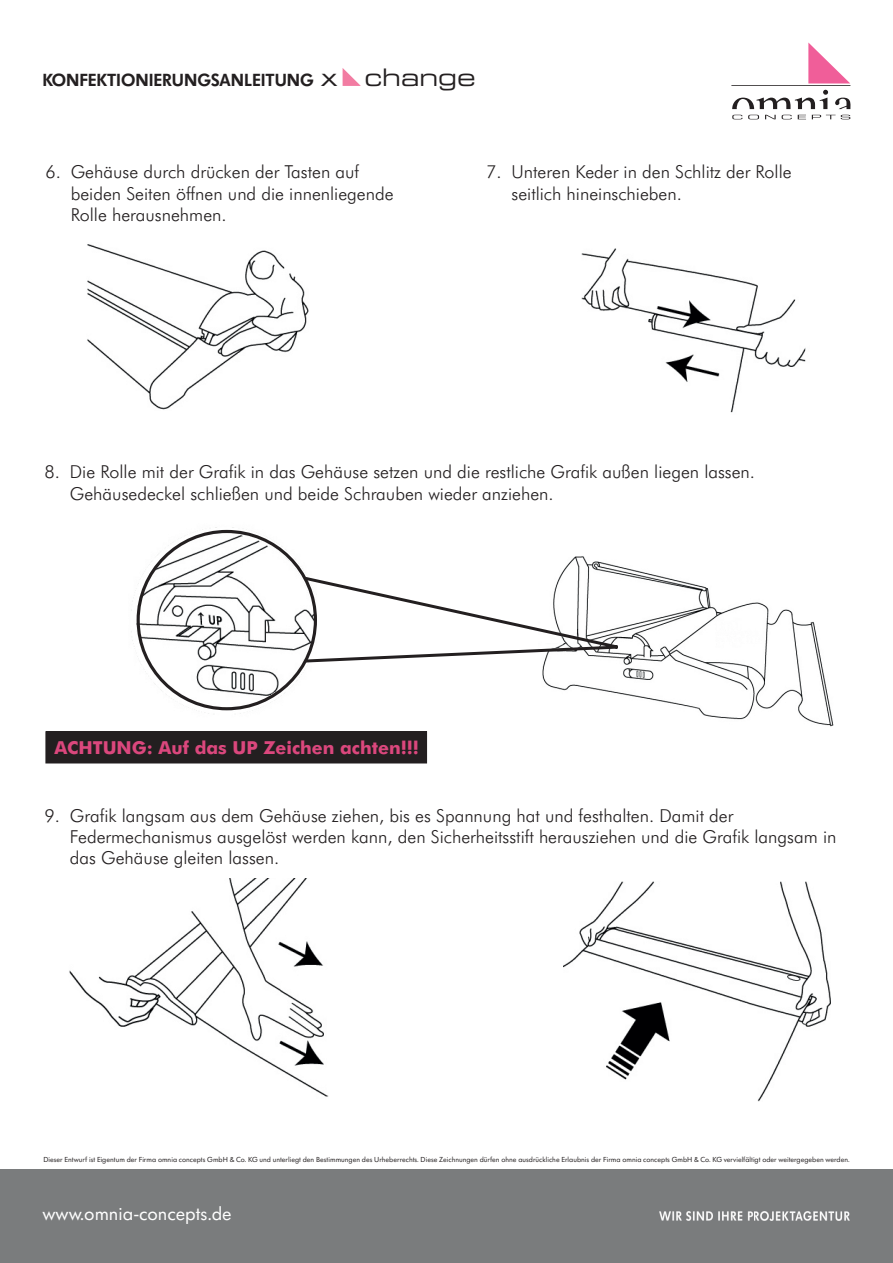
<style>
.page{position:relative;width:893px;height:1263px;background:#fff}
.page>*{position:absolute;margin:0;border:0;box-sizing:border-box;transform-origin:0 0}
.t1{font:19.5px "Futura SB";color:#fff}
.t2{font:600 18.3px "Futura SB";color:#231f20}
.t3{font:17.85px/21.5px "Futura Lt BT";color:#231f20}
.t4{font:700 17.85px "Futura Md BT";color:#db477d}
.t5{font:7.65px "Futura SB";color:#231f20}
.s1{font-family:"Eurostile LT Pro Ex 2";font-weight:400;font-size:24px}
</style>
<div class="page">
<div style="left:0;top:1169px;width:893px;height:94px;background:#7a7c7d"></div>
<svg style="left:343px;top:68px;width:18px;height:18px"></svg>
<div style="left:46px;top:732px;width:381px;height:31px;background:#231f20"></div>
<div style="left:46px;top:731px;width:381px;height:32px;border:1px solid #231f20"></div>
<img style="left:87px;top:244px;width:222px;height:166px">
<img style="left:581px;top:248px;width:225px;height:165px">
<img style="left:131px;top:527px;width:175px;height:187px">
<img style="left:542px;top:556px;width:292px;height:171px">
<svg style="left:302px;top:575px;width:338px;height:89px"></svg>
<img style="left:69px;top:879px;width:259px;height:218px">
<img style="left:563px;top:881px;width:268px;height:221px">
<hr style="left:731px;top:85px;width:119px;height:1px;background:#231f20">
<svg style="left:732px;top:90px;width:118px;height:19px"></svg>
<svg style="left:808px;top:43px;width:42px;height:40px"></svg>
<svg style="left:732px;top:115px;width:10px;height:4px"></svg>
<svg style="left:748px;top:115px;width:11px;height:4px"></svg>
<svg style="left:765px;top:115px;width:11px;height:4px"></svg>
<svg style="left:782px;top:115px;width:10px;height:4px"></svg>
<svg style="left:798px;top:115px;width:8px;height:4px"></svg>
<svg style="left:812px;top:115px;width:38px;height:4px"></svg>
<img style="left:660px;top:1212px;width:190px;height:8px">
<p class="t2" style="left:43px;top:69px;width:435px">KONFEKTIONIERUNGSANLEITUNG <span class="s1">x change</span></p>
<p class="t3" style="left:71px;top:163px;width:324px;text-indent:-25px">6. Gehäuse durch drücken der Tasten auf beiden Seiten öffnen und die innenliegende<br>Rolle herausnehmen.</p>
<p class="t3" style="left:511px;top:163px;width:282px;text-indent:-25px">7. Unteren Keder in den Schlitz der Rolle seitlich hineinschieben.</p>
<p class="t3" style="left:70px;top:463px;width:687px;text-indent:-25px">8. Die Rolle mit der Grafik in das Gehäuse setzen und die restliche Grafik außen liegen lassen.<br>Gehäusedeckel schließen und beide Schrauben wieder anziehen.</p>
<p class="t4" style="left:54px;top:737px;width:366px">ACHTUNG: Auf das UP Zeichen achten!!!</p>
<p class="t3" style="left:70px;top:806px;width:768px;text-indent:-25px">9. Grafik langsam aus dem Gehäuse ziehen, bis es Spannung hat und festhalten. Damit der<br>Federmechanismus ausgelöst werden kann, den Sicherheitsstift herausziehen und die Grafik langsam in das Gehäuse gleiten lassen.</p>
<p class="t5" style="left:43px;top:1156px;width:808px">Dieser Entwurf ist Eigentum der Firma omnia concepts GmbH &amp; Co. KG und unterliegt den Bestimmungen des Urheberrechts. Diese Zeichnungen dürfen ohne ausdrückliche Erlaubnis der Firma omnia concepts GmbH &amp; Co. KG vervielfältigt oder weitergegeben werden.</p>
<p class="t1" style="left:43px;top:1203px;width:191px">www.omnia-concepts.de</p>
</div>
